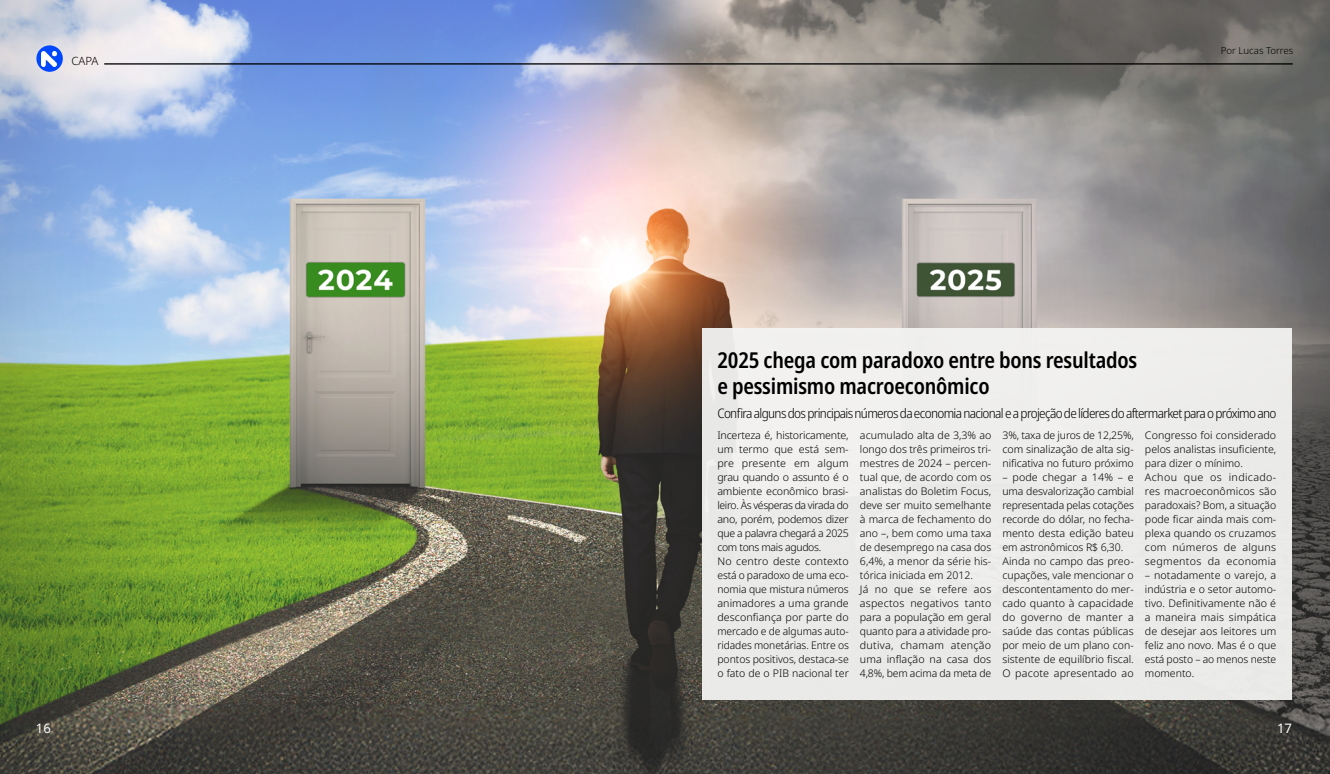
<style>
.page{position:relative;width:1330px;height:774px;background:#fff}
.page>*{position:absolute;margin:0;border:0;box-sizing:border-box;transform-origin:0 0}
.t1{font:600 condensed 21.88px/26.2px "Noto Sans";letter-spacing:-.01em;color:#000}
.t2{font:300 semi-condensed 13.12px "Noto Sans";letter-spacing:-.05em;color:#000}
.t3{font:13.12px "Noto Sans";color:#fff}
.t4{font:300 11.38px "Noto Sans";color:#020203}
.t5{font:300 10.5px/14px "Noto Sans";color:#000}
.t6{font:300 9.62px "Noto Sans";color:#000}
</style>
<div class="page">
<img style="left:0;top:0;width:1329px;height:774px">
<div style="left:702px;top:328px;width:590px;height:371px;background:#ececea"></div>
<hr style="left:104px;top:63px;width:1188px;height:2px;background:#000">
<svg style="left:36px;top:45px;width:27px;height:27px"></svg>
<img style="left:41px;top:52px;width:16px;height:14px">
<p class="t4" style="left:71px;top:53px;width:29px">CAPA</p>
<p class="t6" style="left:1220px;top:44px;width:74px">Por Lucas Torres</p>
<h1 class="t1" style="left:717px;top:347px;width:421px">2025 chega com paradoxo entre bons resultados e pessimismo macroeconômico</h1>
<p class="t2" style="left:717px;top:404px;width:560px">Confira alguns dos principais números da economia nacional e a projeção de líderes do aftermarket para o próximo ano</p>
<p class="t5" style="left:717px;top:429px;width:133px">Incerteza é, historicamente, um termo que está sem&shy;pre presente em algum grau quando o assunto é o ambiente econômico brasi&shy;leiro. Às vésperas da virada do ano, porém, podemos dizer que a palavra chegará a 2025 com tons mais agudos.<br>No centro deste contexto está o paradoxo de uma eco&shy;nomia que mistura números animadores a uma grande desconfiança por parte do mercado e de algumas auto&shy;ridades monetárias. Entre os pontos positivos, destaca-se o fato de o PIB nacional ter</p>
<p class="t5" style="left:860px;top:429px;width:133px">acumulado alta de 3,3% ao longo dos três primeiros tri&shy;mestres de 2024 – percen&shy;tual que, de acordo com os analistas do Boletim Focus, deve ser muito semelhante à marca de fechamento do ano –, bem como uma taxa de desemprego na casa dos<br>6,4%, a menor da série his&shy;tórica iniciada em 2012.<br>Já no que se refere aos aspectos negativos tanto para a população em geral quanto para a atividade pro&shy;dutiva, chamam atenção uma inflação na casa dos<br>4,8%, bem acima da meta de</p>
<p class="t5" style="left:1002px;top:429px;width:133px;text-align:justify">3%, taxa de juros de 12,25%, com sinalização de alta sig&shy;nificativa no futuro próximo</p>
<p class="t5" style="left:1002px;top:471px;width:133px">– pode chegar a 14% – e uma desvalorização cambial representada pelas cotações recorde do dólar, no fecha&shy;mento desta edição bateu em astronômicos R$ 6,30.<br>Ainda no campo das preo&shy;cupações, vale mencionar o descontentamento do mer&shy;cado quanto à capacidade do governo de manter a saúde das contas públicas por meio de um plano con&shy;sistente de equilíbrio fiscal.<br>O pacote apresentado ao</p>
<p class="t5" style="left:1145px;top:429px;width:133px">Congresso foi considerado pelos analistas insuficiente, para dizer o mínimo.<br>Achou que os indicado&shy;res macroeconômicos são paradoxais? Bom, a situação pode ficar ainda mais com&shy;plexa quando os cruzamos com números de alguns segmentos da economia</p>
<p class="t5" style="left:1145px;top:569px;width:133px;text-align:justify">– notadamente o varejo, a indústria e o setor automo&shy;tivo. Definitivamente não é a maneira mais simpática de desejar aos leitores um feliz ano novo. Mas é o que está posto – ao menos neste momento.</p>
<p class="t3" style="left:36px;top:719px;width:17px">16</p>
<p class="t3" style="left:1277px;top:719px;width:17px">17</p>
</div>
